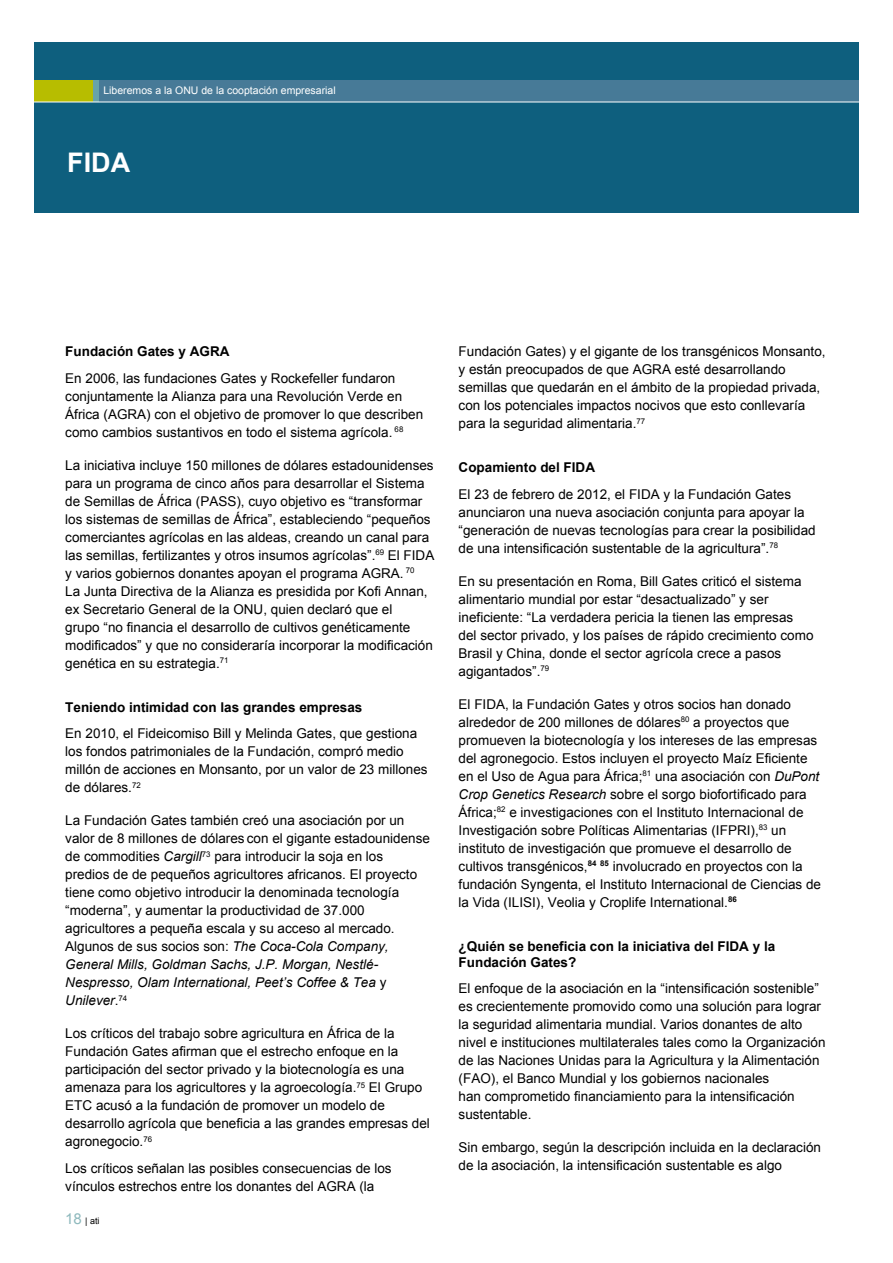
<style>
.page{position:relative;width:893px;height:1263px;background:#fff}
.page>*{position:absolute;margin:0;border:0;box-sizing:border-box;transform-origin:0 0}
.t1{font:700 27px "Arial";color:#fff}
.t2{font:13.5px/18px "Arial";color:#000}
.t3{font:700 13.5px/16.2px "Arial";color:#000}
.t4{font:10.5px "Arial";color:#fff}
.t5{font:9px "Arial";color:#000}
.s1{font-style:italic}
.s2{font-size:15px;color:#8eb9bd}
</style>
<div class="page">
<div style="left:34px;top:43px;width:825px;height:170px;background:#0e5f7e"></div>
<div style="left:34px;top:81px;width:825px;height:21px;background:#477a97"></div>
<div style="left:34px;top:81px;width:64px;height:21px;background:#b7bd00"></div>
<div style="left:94px;top:81px;width:5px;height:21px;background:#67a3a8"></div>
<hr style="left:34px;top:102px;width:825px;height:1px;background:#fff">
<p class="t4" style="left:103px;top:83px;width:234px">Liberemos a la ONU de la cooptación empresarial</p>
<h1 class="t1" style="left:67px;top:145px;width:64px">FIDA</h1>
<p class="t3" style="left:65px;top:344px;width:166px">Fundación Gates y AGRA</p>
<p class="t2" style="left:65px;top:369px;width:359px">En 2006, las fundaciones Gates y Rockefeller fundaron conjuntamente la Alianza para una Revolución Verde en África (AGRA) con el objetivo de promover lo que describen como cambios sustantivos en todo el sistema agrícola. <sup>68</sup></p>
<p class="t2" style="left:65px;top:456px;width:371px">La iniciativa incluye 150 millones de dólares estadounidenses para un programa de cinco años para desarrollar el Sistema de Semillas de África (PASS), cuyo objetivo es “transformar los sistemas de semillas de África”, estableciendo “pequeños comerciantes agrícolas en las aldeas, creando un canal para las semillas, fertilizantes y otros insumos agrícolas”.<sup>69</sup> El FIDA y varios gobiernos donantes apoyan el programa AGRA. <sup>70<br></sup>La Junta Directiva de la Alianza es presidida por Kofi Annan, ex Secretario General de la ONU, quien declaró que el<br>grupo “no financia el desarrollo de cultivos genéticamente modificados” y que no consideraría incorporar la modificación genética en su estrategia.<sup>71</sup></p>
<p class="t3" style="left:65px;top:699px;width:299px">Teniendo intimidad con las grandes empresas</p>
<p class="t2" style="left:65px;top:724px;width:364px">En 2010, el Fideicomiso Bill y Melinda Gates, que gestiona los fondos patrimoniales de la Fundación, compró medio millón de acciones en Monsanto, por un valor de 23 millones de dólares.<sup>72</sup></p>
<p class="t2" style="left:65px;top:811px;width:366px">La Fundación Gates también creó una asociación por un valor de 8 millones de dólares con el gigante estadounidense de commodities <span class="s1">Cargill</span><sup>73</sup> para introducir la soja en los predios de de pequeños agricultores africanos. El proyecto tiene como objetivo introducir la denominada tecnología “moderna”, y aumentar la productividad de 37.000 agricultores a pequeña escala y su acceso al mercado.<br>Algunos de sus socios son: <span class="s1">The Coca-Cola Company, General Mills, Goldman Sachs, J.P. Morgan, Nestlé-Nespresso, Olam International, Peet’s Coffee &amp; Tea</span> y <span class="s1">Unilever</span>.<sup>74</sup></p>
<p class="t2" style="left:65px;top:1024px;width:366px">Los críticos del trabajo sobre agricultura en África de la Fundación Gates afirman que el estrecho enfoque en la participación del sector privado y la biotecnología es una amenaza para los agricultores y la agroecología.<sup>75</sup> El Grupo ETC acusó a la fundación de promover un modelo de desarrollo agrícola que beneficia a las grandes empresas del agronegocio.<sup>76</sup></p>
<p class="t2" style="left:65px;top:1159px;width:328px">Los críticos señalan las posibles consecuencias de los vínculos estrechos entre los donantes del AGRA (la</p>
<p class="t5" style="left:65px;top:1215px;width:36px"><span class="s2">18</span> | ati</p>
<p class="t2" style="left:459px;top:342px;width:368px">Fundación Gates) y el gigante de los transgénicos Monsanto, y están preocupados de que AGRA esté desarrollando semillas que quedarán en el ámbito de la propiedad privada, con los potenciales impactos nocivos que esto conllevaría para la seguridad alimentaria.<sup>77</sup></p>
<p class="t3" style="left:459px;top:460px;width:138px">Copamiento del FIDA</p>
<p class="t2" style="left:459px;top:485px;width:359px">El 23 de febrero de 2012, el FIDA y la Fundación Gates anunciaron una nueva asociación conjunta para apoyar la “generación de nuevas tecnologías para crear la posibilidad de una intensificación sustentable de la agricultura”.<sup>78</sup></p>
<p class="t2" style="left:459px;top:572px;width:356px">En su presentación en Roma, Bill Gates criticó el sistema alimentario mundial por estar “desactualizado” y ser ineficiente: “La verdadera pericia la tienen las empresas del sector privado, y los países de rápido crecimiento como Brasil y China, donde el sector agrícola crece a pasos agigantados”.<sup>79</sup></p>
<p class="t2" style="left:459px;top:695px;width:364px">El FIDA, la Fundación Gates y otros socios han donado alrededor de 200 millones de dólares<sup>80</sup> a proyectos que promueven la biotecnología y los intereses de las empresas del agronegocio. Estos incluyen el proyecto Maíz Eficiente en el Uso de Agua para África;<sup>81</sup> una asociación con <span class="s1">DuPont Crop Genetics Research</span> sobre el sorgo biofortificado para África;<sup>82</sup> e investigaciones con el Instituto Internacional de Investigación sobre Políticas Alimentarias (IFPRI),<sup>83</sup> un instituto de investigación que promueve el desarrollo de cultivos transgénicos,<sup>84</sup> <sup>85</sup> involucrado en proyectos con la fundación Syngenta, el Instituto Internacional de Ciencias de la Vida (ILISI), Veolia y Croplife International.<sup>86</sup></p>
<p class="t3" style="left:459px;top:938px;width:318px">¿Quién se beneficia con la iniciativa del FIDA y la<br>Fundación Gates?</p>
<p class="t2" style="left:459px;top:980px;width:368px">El enfoque de la asociación en la “intensificación sostenible” es crecientemente promovido como una solución para lograr la seguridad alimentaria mundial. Varios donantes de alto nivel e instituciones multilaterales tales como la Organización de las Naciones Unidas para la Agricultura y la Alimentación (FAO), el Banco Mundial y los gobiernos nacionales<br>han comprometido financiamiento para la intensificación sustentable.</p>
<p class="t2" style="left:459px;top:1139px;width:364px">Sin embargo, según la descripción incluida en la declaración de la asociación, la intensificación sustentable es algo</p>
</div>
